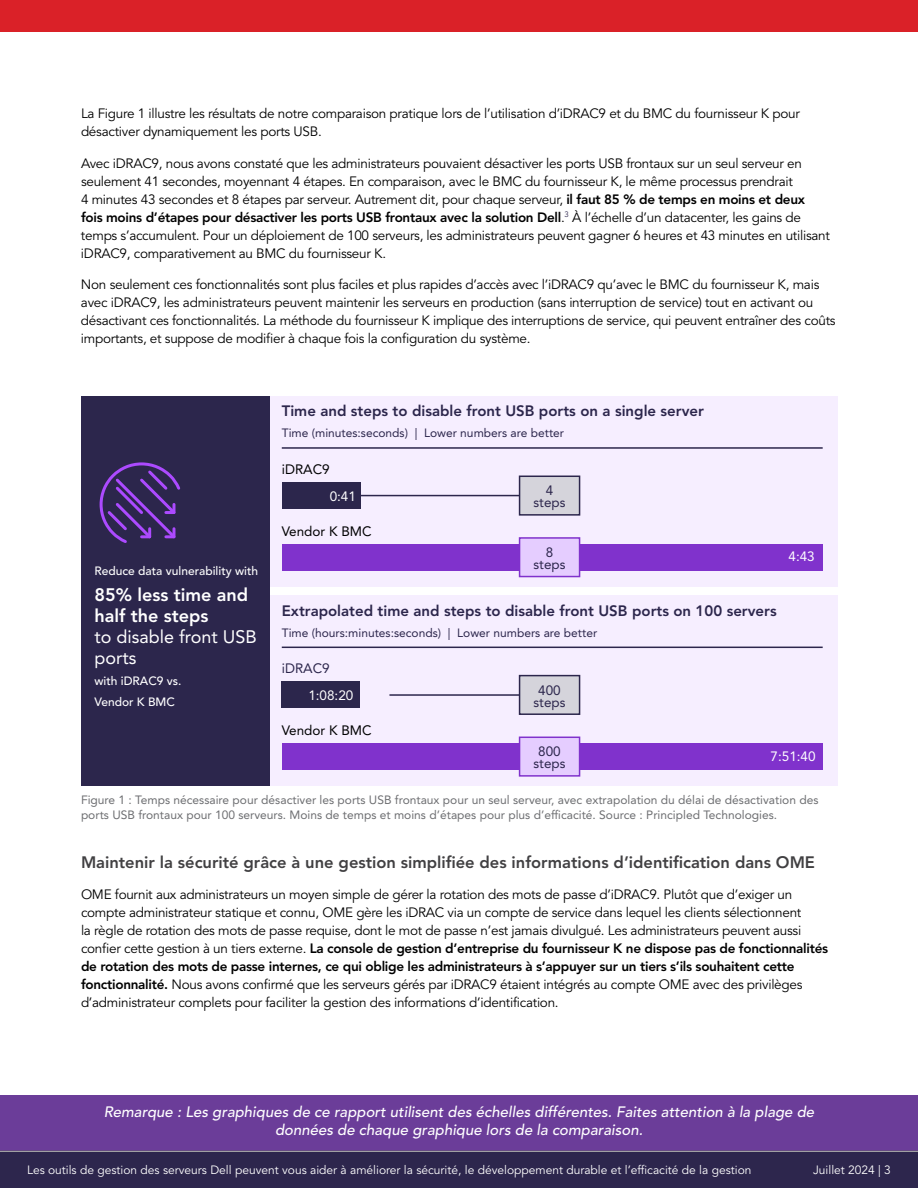
<style>
.page{position:relative;width:918px;height:1188px;background:#fff}
.page>*{position:absolute;margin:0;border:0;box-sizing:border-box;transform-origin:0 0}
.t1{font:800 18px/21px "Avenir LT Pro";color:#fff}
.t2{font:18px/21px "Avenir LT Pro";color:#fff}
.t3{font:800 16.5px "Avenir LT Pro";color:#414042}
.t4{font:italic 500 15px/18px "Avenir LT Pro";color:#fff;text-align:center}
.t5{font:800 15px "Avenir LT Pro";color:#2c264c}
.t6{font:13.65px "Avenir LT Pro";color:#000}
.t7{font:13.65px "Avenir LT Pro";color:#2c264c}
.t8{font:13.5px/18px "Avenir LT Pro";letter-spacing:-.02em;color:#000}
.t9{font:13.5px/12px "Avenir LT Pro";color:#2c264c;text-align:center}
.t10{font:13.5px "Avenir LT Pro";color:#fff}
.t11{font:12px/14.4px "Avenir LT Pro";color:#6d6e71}
.t12{font:12px "Avenir LT Pro";color:#fff}
.t13{font:12px "Avenir LT Pro";color:#2c264c}
.t14{font:500 12px/21px "Avenir LT Pro";color:#fff}
.s1{font-weight:800}
</style>
<div class="page">
<div style="left:82px;top:595px;width:756px;height:190px;background:#f6eeff"></div>
<hr style="left:282px;top:647px;width:541px;height:1px;background:#2c264c">
<div style="left:282px;top:743px;width:541px;height:27px;background:#8032cc"></div>
<div style="left:282px;top:681px;width:78px;height:27px;background:#2c264c"></div>
<div style="left:82px;top:396px;width:756px;height:190px;background:#f6eeff"></div>
<hr style="left:282px;top:447px;width:541px;height:2px;background:#2c264c">
<div style="left:82px;top:396px;width:188px;height:389px;background:#2c264c"></div>
<div style="left:282px;top:544px;width:541px;height:27px;background:#8032cc"></div>
<svg style="left:99px;top:462px;width:82px;height:81px"></svg>
<div style="left:520px;top:737px;width:60px;height:39px;background:#e5cdff"></div>
<div style="left:519px;top:737px;width:61px;height:40px;border:2px solid #8032cc"></div>
<hr style="left:389px;top:694px;width:133px;height:2px;background:#2c264c">
<div style="left:520px;top:676px;width:60px;height:38px;background:#d5d4db"></div>
<div style="left:519px;top:675px;width:61px;height:40px;border:2px solid #2c264c"></div>
<div style="left:520px;top:538px;width:60px;height:39px;background:#e5cdff"></div>
<div style="left:519px;top:537px;width:61px;height:40px;border:2px solid #8032cc"></div>
<hr style="left:327px;top:495px;width:195px;height:1px;background:#2c264c">
<div style="left:520px;top:476px;width:60px;height:39px;background:#d5d4db"></div>
<div style="left:519px;top:476px;width:61px;height:40px;border:2px solid #2c264c"></div>
<div style="left:282px;top:482px;width:78px;height:27px;background:#2c264c"></div>
<div style="left:0;top:1096px;width:918px;height:55px;background:#6b3d99"></div>
<div style="left:0;top:1152px;width:918px;height:36px;background:#2d264d"></div>
<hr style="left:0;top:1151px;width:918px;height:1px;background:#616264">
<div style="left:0;top:0;width:918px;height:32px;background:#da2128"></div>
<p class="t8" style="left:81px;top:105px;width:720px">La Figure 1 illustre les résultats de notre comparaison pratique lors de l’utilisation d’iDRAC9 et du BMC du fournisseur K pour désactiver dynamiquement les ports USB.</p>
<p class="t8" style="left:81px;top:154px;width:751px">Avec iDRAC9, nous avons constaté que les administrateurs pouvaient désactiver les ports USB frontaux sur un seul serveur en seulement 41 secondes, moyennant 4 étapes. En comparaison, avec le BMC du fournisseur K, le même processus prendrait<br>4 minutes 43 secondes et 8 étapes par serveur. Autrement dit, pour chaque serveur, <span class="s1">il faut 85 % de temps en moins et deux fois moins d’étapes pour désactiver les ports USB frontaux avec la solution Dell</span>.<sup>3</sup> À l’échelle d’un datacenter, les gains de temps s’accumulent. Pour un déploiement de 100 serveurs, les administrateurs peuvent gagner 6 heures et 43 minutes en utilisant iDRAC9, comparativement au BMC du fournisseur K.</p>
<p class="t8" style="left:81px;top:276px;width:756px">Non seulement ces fonctionnalités sont plus faciles et plus rapides d’accès avec l’iDRAC9 qu’avec le BMC du fournisseur K, mais avec iDRAC9, les administrateurs peuvent maintenir les serveurs en production (sans interruption de service) tout en activant ou désactivant ces fonctionnalités. La méthode du fournisseur K implique des interruptions de service, qui peuvent entraîner des coûts importants, et suppose de modifier à chaque fois la configuration du système.</p>
<p class="t5" style="left:282px;top:402px;width:424px">Time and steps to disable front USB ports on a single server</p>
<p class="t13" style="left:282px;top:426px;width:284px">Time (minutes:seconds) | Lower numbers are better</p>
<p class="t14" style="left:94px;top:561px;width:165px">Reduce data vulnerability with</p>
<h1 class="t1" style="left:94px;top:584px;width:155px">85% less time and half the steps</h1>
<h1 class="t2" style="left:94px;top:626px;width:164px">to disable front USB ports</h1>
<p class="t14" style="left:94px;top:670px;width:89px">with iDRAC9 vs.<br>Vendor K BMC</p>
<p class="t6" style="left:282px;top:460px;width:50px">iDRAC9</p>
<p class="t10" style="left:330px;top:488px;width:28px">0:41</p>
<p class="t6" style="left:282px;top:522px;width:91px">Vendor K BMC</p>
<p class="t9" style="left:534px;top:485px;width:34px">4 steps</p>
<p class="t9" style="left:534px;top:546px;width:34px">8 steps</p>
<p class="t10" style="left:788px;top:549px;width:28px">4:43</p>
<p class="t5" style="left:282px;top:602px;width:496px">Extrapolated time and steps to disable front USB ports on 100 servers</p>
<p class="t13" style="left:282px;top:625px;width:317px">Time (hours:minutes:seconds) | Lower numbers are better</p>
<p class="t7" style="left:282px;top:660px;width:50px">iDRAC9</p>
<p class="t10" style="left:308px;top:687px;width:47px">1:08:20</p>
<p class="t6" style="left:282px;top:722px;width:91px">Vendor K BMC</p>
<p class="t9" style="left:534px;top:684px;width:34px">400 steps</p>
<p class="t9" style="left:534px;top:746px;width:34px">800 steps</p>
<p class="t10" style="left:771px;top:748px;width:47px">7:51:40</p>
<p class="t11" style="left:81px;top:793px;width:739px">Figure 1 : Temps nécessaire pour désactiver les ports USB frontaux pour un seul serveur, avec extrapolation du délai de désactivation des ports USB frontaux pour 100 serveurs. Moins de temps et moins d’étapes pour plus d’efficacité. Source : Principled Technologies.</p>
<p class="t3" style="left:81px;top:852px;width:736px">Maintenir la sécurité grâce à une gestion simplifiée des informations d’identification dans OME</p>
<p class="t8" style="left:81px;top:886px;width:749px">OME fournit aux administrateurs un moyen simple de gérer la rotation des mots de passe d’iDRAC9. Plutôt que d’exiger un compte administrateur statique et connu, OME gère les iDRAC via un compte de service dans lequel les clients sélectionnent<br>la règle de rotation des mots de passe requise, dont le mot de passe n’est jamais divulgué. Les administrateurs peuvent aussi confier cette gestion à un tiers externe. <span class="s1">La console de gestion d’entreprise du fournisseur K ne dispose pas de fonctionnalités de rotation des mots de passe internes, ce qui oblige les administrateurs à s’appuyer sur un tiers s’ils souhaitent cette fonctionnalité.</span> Nous avons confirmé que les serveurs gérés par iDRAC9 étaient intégrés au compte OME avec des privilèges d’administrateur complets pour faciliter la gestion des informations d’identification.</p>
<p class="t4" style="left:104px;top:1103px;width:712px">Remarque : Les graphiques de ce rapport utilisent des échelles différentes. Faites attention à la plage de données de chaque graphique lors de la comparaison.</p>
<p class="t12" style="left:27px;top:1163px;width:726px">Les outils de gestion des serveurs Dell peuvent vous aider à améliorer la sécurité, le développement durable et l’efficacité de la gestion</p>
<p class="t12" style="left:813px;top:1163px;width:79px">Juillet 2024 | 3</p>
</div>
